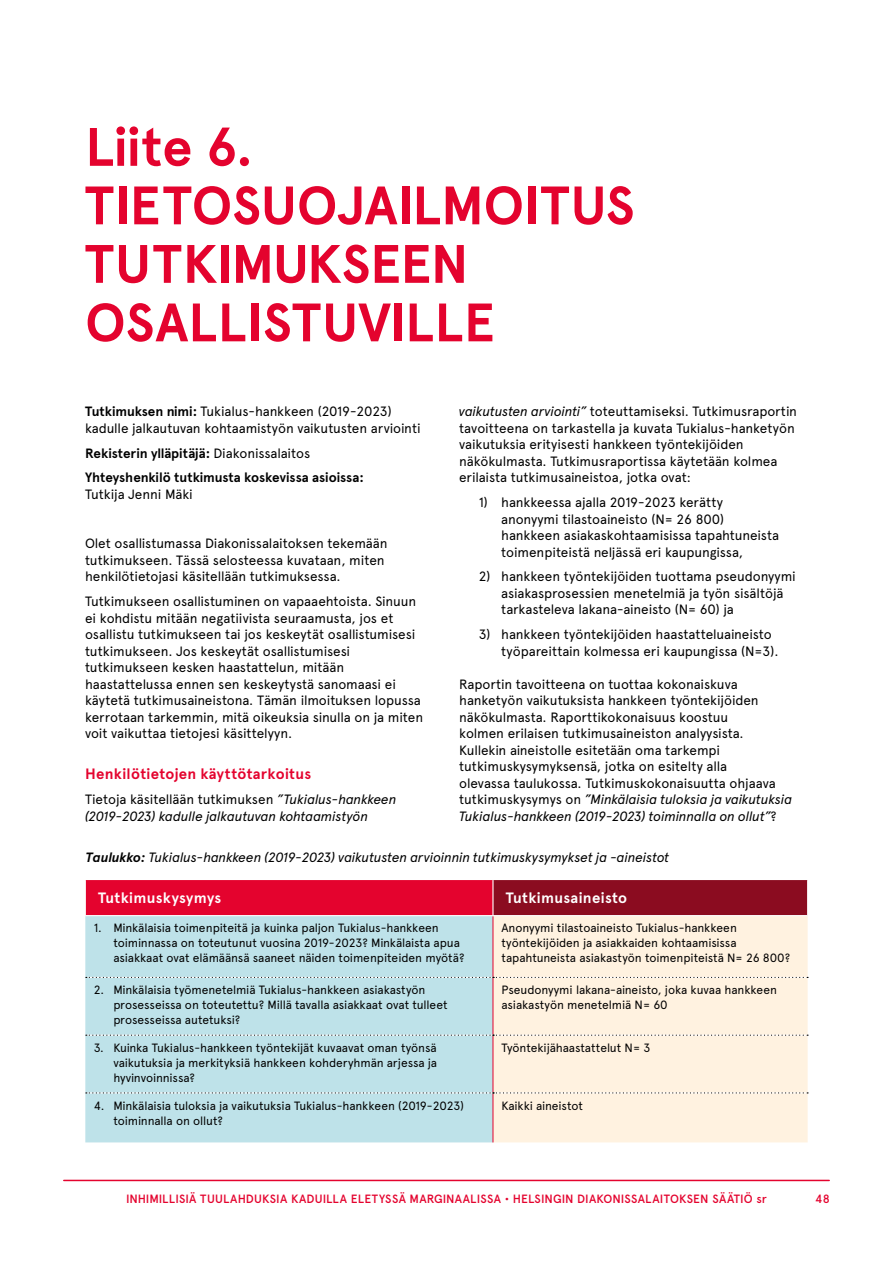
<style>
.page{position:relative;width:893px;height:1263px;background:#fff}
.page>*{position:absolute;margin:0;border:0;box-sizing:border-box;transform-origin:0 0}
.t1{font:700 54px/58.5px "Apercu";letter-spacing:-.005em;color:#e4032e}
.Taulukon_nimi{font:700 15px "Apercu";letter-spacing:.02em;color:#fff}
.t2{font:700 15px "Apercu";letter-spacing:.02em;color:#e4032e}
.Leipäteksti{font:13.5px/16.5px "Apercu";letter-spacing:-.01em;color:#000}
.Leipateksti_numerot{font:13.5px/16.5px "Apercu";letter-spacing:-.01em;color:#000}
.Leipäteksti-2{font:italic 13.5px/16.5px "Apercu Pro";letter-spacing:-.015em;color:#000}
.Kuvateksti{font:italic 13.5px "Apercu";letter-spacing:-.015em;color:#000}
.Leipäteksti-3{font:700 13.5px "Apercu Pro";letter-spacing:-.005em;color:#000}
.tau_nro{font:12px/15px "Apercu";letter-spacing:-.01em;color:#000}
.Taulukko___Leipäteksti{font:12px/15px "Apercu";letter-spacing:-.005em;color:#000}
.t3{font:500 12px "Apercu";letter-spacing:.01em;color:#e4032e}
.s1{font-family:"Apercu Pro";font-weight:700}
.s2{font-family:"Apercu";font-weight:400}
.s3{font-family:"Apercu";font-style:normal}
.s4{font-family:"Apercu Pro";font-style:italic}
.s5{font-weight:700}
</style>
<div class="page">
<hr style="left:64px;top:1180px;width:765px;height:1px;background:#e4032e">
<div style="left:85px;top:879px;width:408px;height:37px;background:#e4032e"></div>
<div style="left:493px;top:879px;width:315px;height:37px;background:#8b0c20"></div>
<div style="left:85px;top:916px;width:408px;height:226px;background:#bee2e9"></div>
<div style="left:494px;top:916px;width:314px;height:226px;background:#fff2e0"></div>
<hr style="left:85px;top:879px;width:408px;height:1px;background:#fff">
<hr style="left:85px;top:880px;width:1px;height:35px;background:#fff">
<hr style="left:493px;top:879px;width:315px;height:1px;background:#fff">
<hr style="left:492px;top:880px;width:2px;height:35px;background:#fff">
<hr style="left:807px;top:880px;width:1px;height:35px;background:#fff">
<hr style="left:493px;top:916px;width:1px;height:61px;background:#e4032e">
<hr style="left:493px;top:978px;width:1px;height:56px;background:#e4032e">
<hr style="left:493px;top:1036px;width:1px;height:56px;background:#e4032e">
<hr style="left:493px;top:1093px;width:1px;height:49px;background:#e4032e">
<svg style="left:86px;top:977px;width:722px;height:1px"></svg>
<svg style="left:86px;top:1034px;width:722px;height:2px"></svg>
<svg style="left:86px;top:1092px;width:722px;height:1px"></svg>
<hr style="left:85px;top:915px;width:408px;height:1px;background:#fff">
<hr style="left:493px;top:915px;width:315px;height:1px;background:#fff">
<h2 class="t1" style="left:85px;top:118px;width:551px">Liite 6.<br>TIETOSUOJAILMOITUS<br>TUTKIMUKSEEN<br>OSALLISTUVILLE</h2>
<p class="Leipäteksti" style="left:85px;top:403px;width:337px"><span class="s1">Tutkimuksen nimi:</span> Tukialus-hankkeen (2019-2023) kadulle jalkautuvan kohtaamistyön vaikutusten arviointi</p>
<p class="Leipäteksti-3" style="left:85px;top:443px;width:227px">Rekisterin ylläpitäjä: <span class="s2">Diakonissalaitos</span></p>
<p class="Leipäteksti-3" style="left:85px;top:467px;width:280px">Yhteyshenkilö tutkimusta koskevissa asioissa:</p>
<p class="Leipäteksti" style="left:85px;top:486px;width:109px">Tutkija Jenni Mäki</p>
<p class="Leipäteksti" style="left:85px;top:535px;width:304px">Olet osallistumassa Diakonissalaitoksen tekemään tutkimukseen. Tässä selosteessa kuvataan, miten henkilötietojasi käsitellään tutkimuksessa.</p>
<p class="Leipäteksti" style="left:85px;top:593px;width:340px">Tutkimukseen osallistuminen on vapaaehtoista. Sinuun ei kohdistu mitään negatiivista seuraamusta, jos et osallistu tutkimukseen tai jos keskeytät osallistumisesi tutkimukseen. Jos keskeytät osallistumisesi tutkimukseen kesken haastattelun, mitään haastattelussa ennen sen keskeytystä sanomaasi ei käytetä tutkimusaineistona. Tämän ilmoituksen lopussa kerrotaan tarkemmin, mitä oikeuksia sinulla on ja miten voit vaikuttaa tietojesi käsittelyyn.</p>
<h4 class="t2" style="left:85px;top:765px;width:228px">Henkilötietojen käyttötarkoitus</h4>
<p class="Leipäteksti-2" style="left:85px;top:790px;width:313px"><span class="s3">Tietoja käsitellään tutkimuksen</span> ”Tukialus-hankkeen (2019-2023) kadulle jalkautuvan kohtaamistyön</p>
<p class="Leipäteksti" style="left:459px;top:403px;width:339px"><span class="s4">vaikutusten arviointi”</span> toteuttamiseksi. Tutkimusraportin tavoitteena on tarkastella ja kuvata Tukialus-hanketyön vaikutuksia erityisesti hankkeen työntekijöiden näkökulmasta. Tutkimusraportissa käytetään kolmea erilaista tutkimusaineistoa, jotka ovat:</p>
<p class="Leipateksti_numerot" style="left:501px;top:494px;width:279px;text-indent:-22px">1) hankkeessa ajalla 2019-2023 kerätty anonyymi tilastoaineisto (N= 26 800) hankkeen asiakaskohtaamisissa tapahtuneista toimenpiteistä neljässä eri kaupungissa,</p>
<p class="Leipateksti_numerot" style="left:501px;top:568px;width:296px;text-indent:-22px">2) hankkeen työntekijöiden tuottama pseudonyymi asiakasprosessien menetelmiä ja työn sisältöjä tarkasteleva lakana-aineisto (N= 60) ja</p>
<p class="Leipateksti_numerot" style="left:501px;top:626px;width:279px;text-indent:-22px">3) hankkeen työntekijöiden haastatteluaineisto työpareittain kolmessa eri kaupungissa (N=3).</p>
<p class="Leipäteksti" style="left:459px;top:675px;width:335px">Raportin tavoitteena on tuottaa kokonaiskuva hanketyön vaikutuksista hankkeen työntekijöiden näkökulmasta. Raporttikokonaisuus koostuu<br>kolmen erilaisen tutkimusaineiston analyysista.<br>Kullekin aineistolle esitetään oma tarkempi tutkimuskysymyksensä, jotka on esitelty alla<br>olevassa taulukossa. Tutkimuskokonaisuutta ohjaava tutkimuskysymys on <span class="s4">”Minkälaisia tuloksia ja vaikutuksia Tukialus-hankkeen (2019-2023) toiminnalla on ollut”</span>?</p>
<p class="Kuvateksti" style="left:86px;top:846px;width:585px"><span class="s5">Taulukko:</span> Tukialus-hankkeen (2019-2023) vaikutusten arvioinnin tutkimuskysymykset ja -aineistot</p>
<p class="Taulukon_nimi" style="left:98px;top:888px;width:125px">Tutkimuskysymys</p>
<p class="Taulukon_nimi" style="left:506px;top:888px;width:123px">Tutkimusaineisto</p>
<p class="tau_nro" style="left:113px;top:921px;width:353px;text-indent:-19px">1. Minkälaisia toimenpiteitä ja kuinka paljon Tukialus-hankkeen toiminnassa on toteutunut vuosina 2019-2023? Minkälaista apua asiakkaat ovat elämäänsä saaneet näiden toimenpiteiden myötä?</p>
<p class="Taulukko___Leipäteksti" style="left:501px;top:921px;width:290px">Anonyymi tilastoaineisto Tukialus-hankkeen työntekijöiden ja asiakkaiden kohtaamisissa tapahtuneista asiakastyön toimenpiteistä N= 26 800?</p>
<p class="tau_nro" style="left:113px;top:983px;width:336px;text-indent:-19px">2. Minkälaisia työmenetelmiä Tukialus-hankkeen asiakastyön prosesseissa on toteutettu? Millä tavalla asiakkaat ovat tulleet prosesseissa autetuksi?</p>
<p class="Taulukko___Leipäteksti" style="left:501px;top:983px;width:277px">Pseudonyymi lakana-aineisto, joka kuvaa hankkeen asiakastyön menetelmiä N= 60</p>
<p class="tau_nro" style="left:113px;top:1040px;width:325px;text-align:justify;text-indent:-19px">3. Kuinka Tukialus-hankkeen työntekijät kuvaavat oman työnsä vaikutuksia ja merkityksiä hankkeen kohderyhmän arjessa ja hyvinvoinnissa?</p>
<p class="Taulukko___Leipäteksti" style="left:501px;top:1040px;width:150px">Työntekijähaastattelut N= 3</p>
<p class="tau_nro" style="left:113px;top:1098px;width:352px;text-indent:-19px">4. Minkälaisia tuloksia ja vaikutuksia Tukialus-hankkeen (2019-2023) toiminnalla on ollut?</p>
<p class="Taulukko___Leipäteksti" style="left:501px;top:1098px;width:83px">Kaikki aineistot</p>
<p class="t3" style="left:126px;top:1191px;width:642px">INHIMILLISIÄ TUULAHDUKSIA KADUILLA ELETYSSÄ MARGINAALISSA • HELSINGIN DIAKONISSALAITOKSEN SÄÄTIÖ sr</p>
<p class="t3" style="left:815px;top:1191px;width:16px">48</p>
</div>
